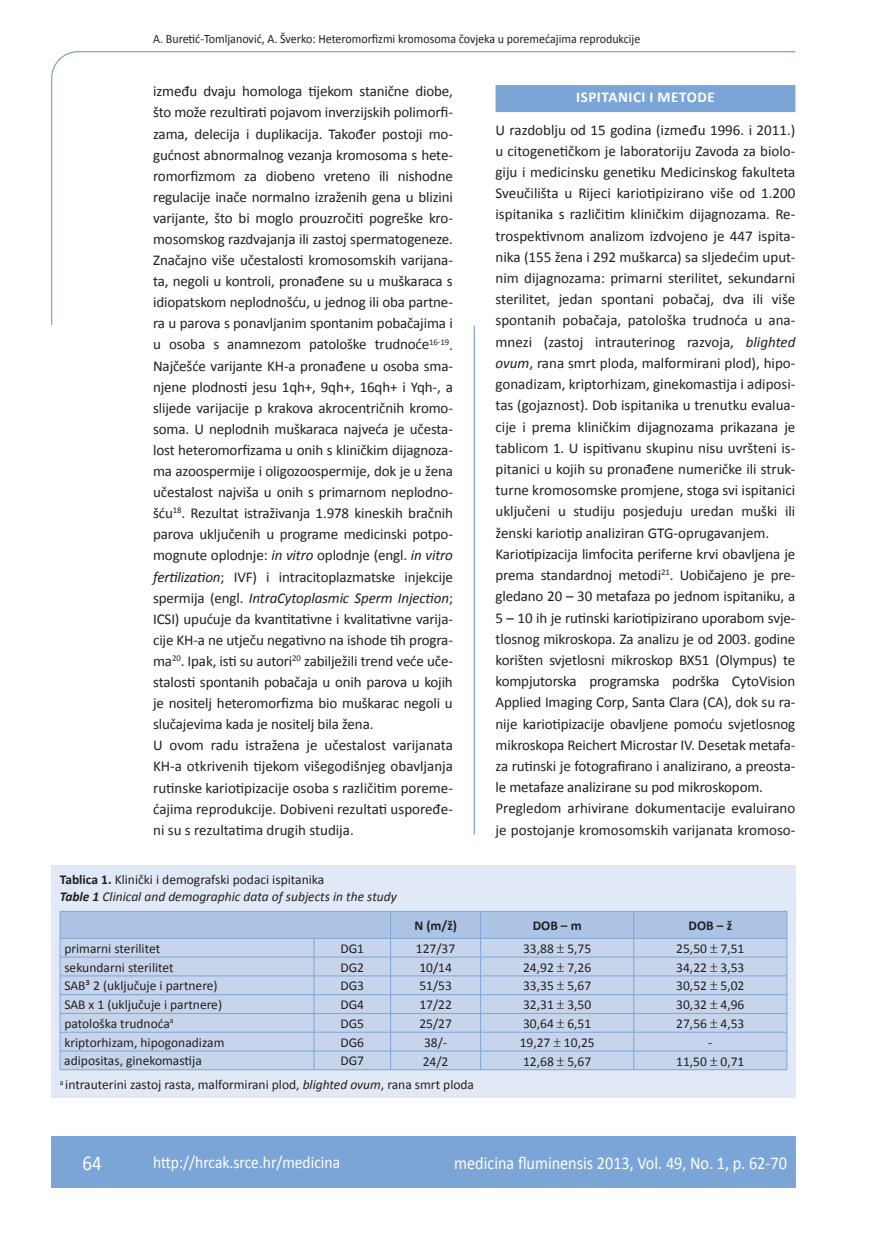
<style>
.page{position:relative;width:872px;height:1234px;background:#fff}
.page>*{position:absolute;margin:0;border:0;box-sizing:border-box;transform-origin:0 0}
.t1{font:21px "Calibri";color:#fff;scale:.9 1}
.t2{font:18px "Calibri";color:#fff;scale:.9 1}
.t3{font:17.25px "Calibri";color:#fff;scale:.9 1}
.t4{font:15px/21.1px "Calibri";letter-spacing:-.01em;color:#231f20}
.t5{font:700 15px "Calibri";letter-spacing:.04em;color:#fff}
.t6{font:13.5px "Calibri";color:#231f20}
.t7{font:italic 13.5px/16.5px "Calibri";color:#231f20}
.t8{font:700 13.5px "Calibri";color:#231f20}
.t9{font:12.75px "Calibri";color:#231f20;scale:.94 1}
.s1{font-style:italic}
.s2{font-weight:700;font-style:normal}
.s3{font-style:normal}
.s4{font-weight:700}
</style>
<div class="page">
<svg style="left:51px;top:51px;width:745px;height:274px"></svg>
<hr style="left:473px;top:325px;width:2px;height:509px;background:#7ca5d7">
<div style="left:51px;top:1135px;width:744px;height:51px;background:#7ca5d7"></div>
<div style="left:495px;top:85px;width:300px;height:27px;background:#7ca5d7"></div>
<div style="left:51px;top:865px;width:744px;height:232px;background:#e1e9f6"></div>
<hr style="left:60px;top:910px;width:254px;height:1px;background:#7ca5d7">
<hr style="left:314px;top:910px;width:76px;height:1px;background:#7ca5d7">
<hr style="left:390px;top:910px;width:90px;height:1px;background:#7ca5d7">
<hr style="left:480px;top:910px;width:154px;height:1px;background:#7ca5d7">
<hr style="left:634px;top:910px;width:153px;height:1px;background:#7ca5d7">
<hr style="left:60px;top:1069px;width:254px;height:1px;background:#7ca5d7">
<hr style="left:314px;top:1069px;width:76px;height:1px;background:#7ca5d7">
<hr style="left:390px;top:1069px;width:90px;height:1px;background:#7ca5d7">
<hr style="left:480px;top:1069px;width:154px;height:1px;background:#7ca5d7">
<hr style="left:634px;top:1069px;width:153px;height:1px;background:#7ca5d7">
<svg style="left:60px;top:911px;width:727px;height:158px;background:#bdcfe9"></svg>
<p class="t9" style="left:153px;top:30px;width:520px">A. Buretić-Tomljanović, A. Šverko: Heteromorfizmi kromosoma čovjeka u poremećajima reprodukcije</p>
<p class="t4" style="left:153px;top:80px;width:301px">između dvaju homologa tijekom stanične diobe, što može rezultirati pojavom inverzijskih polimorfi&shy;zama, delecija i duplikacija. Također postoji mo&shy;gućnost abnormalnog vezanja kromosoma s hete&shy;romorfizmom za diobeno vreteno ili nishodne regulacije inače normalno izraženih gena u blizini varijante, što bi moglo prouzročiti pogreške kro&shy;mosomskog razdvajanja ili zastoj spermatogeneze.<br>Značajno više učestalosti kromosomskih varijana&shy;ta, negoli u kontroli, pronađene su u muškaraca s idiopatskom neplodnošću, u jednog ili oba partne&shy;ra u parova s ponavljanim spontanim pobačajima i u osoba s anamnezom patološke trudnoće<sup>16-19</sup>.<br>Najčešće varijante KH-a pronađene u osoba sma&shy;njene plodnosti jesu 1qh+, 9qh+, 16qh+ i Yqh-, a slijede varijacije p krakova akrocentričnih kromo&shy;soma. U neplodnih muškaraca najveća je učesta&shy;lost heteromorfizama u onih s kliničkim dijagnoza&shy;ma azoospermije i oligozoospermije, dok je u žena učestalost najviša u onih s primarnom neplodno&shy;šću<sup>18</sup>. Rezultat istraživanja 1.978 kineskih bračnih parova uključenih u programe medicinski potpo&shy;mognute oplodnje: <span class="s1">in vitro</span> oplodnje (engl. <span class="s1">in vitro fertilization</span>; IVF) i intracitoplazmatske injekcije spermija (engl. <span class="s1">IntraCytoplasmic Sperm Injection</span>; ICSI) upućuje da kvantitativne i kvalitativne varija&shy;cije KH-a ne utječu negativno na ishode tih progra&shy;ma<sup>20</sup>. Ipak, isti su autori<sup>20</sup> zabilježili trend veće uče&shy;stalosti spontanih pobačaja u onih parova u kojih je nositelj heteromorfizma bio muškarac negoli u slučajevima kada je nositelj bila žena.<br>U ovom radu istražena je učestalost varijanata KH-a otkrivenih tijekom višegodišnjeg obavljanja rutinske kariotipizacije osoba s različitim poreme&shy;ćajima reprodukcije. Dobiveni rezultati uspoređe&shy;ni su s rezultatima drugih studija.</p>
<p class="t5" style="left:576px;top:88px;width:140px">ISPITANICI I METODE</p>
<p class="t4" style="left:495px;top:118px;width:301px">U razdoblju od 15 godina (između 1996. i 2011.) u citogenetičkom je laboratoriju Zavoda za biolo&shy;giju i medicinsku genetiku Medicinskog fakulteta Sveučilišta u Rijeci kariotipizirano više od 1.200 ispitanika s različitim kliničkim dijagnozama. Re&shy;trospektivnom analizom izdvojeno je 447 ispita&shy;nika (155 žena i 292 muškarca) sa sljedećim uput&shy;nim dijagnozama: primarni sterilitet, sekundarni sterilitet, jedan spontani pobačaj, dva ili više spontanih pobačaja, patološka trudnoća u ana&shy;mnezi (zastoj intrauterinog razvoja, <span class="s1">blighted ovum</span>, rana smrt ploda, malformirani plod), hipo&shy;gonadizam, kriptorhizam, ginekomastija i adiposi&shy;tas (gojaznost). Dob ispitanika u trenutku evalua&shy;cije i prema kliničkim dijagnozama prikazana je tablicom 1. U ispitivanu skupinu nisu uvršteni is&shy;pitanici u kojih su pronađene numeričke ili struk&shy;turne kromosomske promjene, stoga svi ispitanici uključeni u studiju posjeduju uredan muški ili ženski kariotip analiziran GTG-oprugavanjem.<br>Kariotipizacija limfocita periferne krvi obavljena je prema standardnoj metodi<sup>21</sup>. Uobičajeno je pre&shy;gledano 20 – 30 metafaza po jednom ispitaniku, a 5 – 10 ih je rutinski kariotipizirano uporabom svje&shy;tlosnog mikroskopa. Za analizu je od 2003. godine korišten svjetlosni mikroskop BX51 (Olympus) te kompjutorska programska podrška CytoVision Applied Imaging Corp, Santa Clara (CA), dok su ra&shy;nije kariotipizacije obavljene pomoću svjetlosnog mikroskopa Reichert Microstar IV. Desetak metafa&shy;za rutinski je fotografirano i analizirano, a preosta&shy;le metafaze analizirane su pod mikroskopom.<br>Pregledom arhivirane dokumentacije evaluirano je postojanje kromosomskih varijanata kromoso-</p>
<p class="t7" style="left:60px;top:870px;width:338px"><span class="s2">Tablica 1.</span> <span class="s3">Klinički i demografski podaci ispitanika<br></span><span class="s4">Table 1</span> Clinical and demographic data of subjects in the study</p>
<p class="t8" style="left:414px;top:916px;width:44px">N (m/ž)</p>
<p class="t8" style="left:532px;top:916px;width:51px">DOB – m</p>
<p class="t8" style="left:688px;top:916px;width:45px">DOB – ž</p>
<p class="t6" style="left:64px;top:939px;width:97px">primarni sterilitet</p>
<p class="t6" style="left:340px;top:939px;width:25px">DG1</p>
<p class="t6" style="left:416px;top:939px;width:41px">127/37</p>
<p class="t6" style="left:523px;top:939px;width:70px">33,88 5,75</p>
<p class="t6" style="left:676px;top:939px;width:70px">25,50 7,51</p>
<p class="t6" style="left:64px;top:958px;width:111px">sekundarni sterilitet</p>
<p class="t6" style="left:340px;top:958px;width:25px">DG2</p>
<p class="t6" style="left:419px;top:958px;width:34px">10/14</p>
<p class="t6" style="left:523px;top:958px;width:70px">24,92 7,26</p>
<p class="t6" style="left:676px;top:958px;width:70px">34,22 3,53</p>
<p class="t6" style="left:64px;top:977px;width:155px">SAB³ 2 (uključuje i partnere)</p>
<p class="t6" style="left:340px;top:977px;width:25px">DG3</p>
<p class="t6" style="left:419px;top:977px;width:34px">51/53</p>
<p class="t6" style="left:523px;top:977px;width:70px">33,35 5,67</p>
<p class="t6" style="left:676px;top:977px;width:70px">30,52 5,02</p>
<p class="t6" style="left:64px;top:995px;width:159px">SAB x 1 (uključuje i partnere)</p>
<p class="t6" style="left:340px;top:995px;width:25px">DG4</p>
<p class="t6" style="left:419px;top:996px;width:34px">17/22</p>
<p class="t6" style="left:523px;top:996px;width:70px">32,31 3,50</p>
<p class="t6" style="left:676px;top:996px;width:70px">30,32 4,96</p>
<p class="t6" style="left:64px;top:1014px;width:111px">patološka trudnoća<sup>a</sup></p>
<p class="t6" style="left:340px;top:1014px;width:25px">DG5</p>
<p class="t6" style="left:419px;top:1014px;width:34px">25/27</p>
<p class="t6" style="left:523px;top:1014px;width:70px">30,64 6,51</p>
<p class="t6" style="left:676px;top:1014px;width:70px">27,56 4,53</p>
<p class="t6" style="left:64px;top:1033px;width:162px">kriptorhizam, hipogonadizam</p>
<p class="t6" style="left:340px;top:1033px;width:25px">DG6</p>
<p class="t6" style="left:424px;top:1033px;width:25px">38/-</p>
<p class="t6" style="left:519px;top:1033px;width:77px">19,27 10,25</p>
<p class="t6" style="left:64px;top:1052px;width:139px">adipositas, ginekomastija</p>
<p class="t6" style="left:340px;top:1052px;width:25px">DG7</p>
<p class="t6" style="left:423px;top:1052px;width:27px">24/2</p>
<p class="t6" style="left:523px;top:1052px;width:70px">12,68 5,67</p>
<p class="t6" style="left:676px;top:1052px;width:70px">11,50 0,71</p>
<p class="t6" style="left:60px;top:1075px;width:416px"><sup>a</sup> intrauterini zastoj rasta, malformirani plod, <span class="s1">blighted ovum</span>, rana smrt ploda</p>
<h1 class="t1" style="left:82px;top:1149px;width:23px">64</h1>
<p class="t3" style="left:153px;top:1150px;width:209px">http://hrcak.srce.hr/medicina</p>
<p class="t2" style="left:454px;top:1151px;width:371px">medicina fluminensis 2013, Vol. 49, No. 1, p. 62-70</p>
</div>
